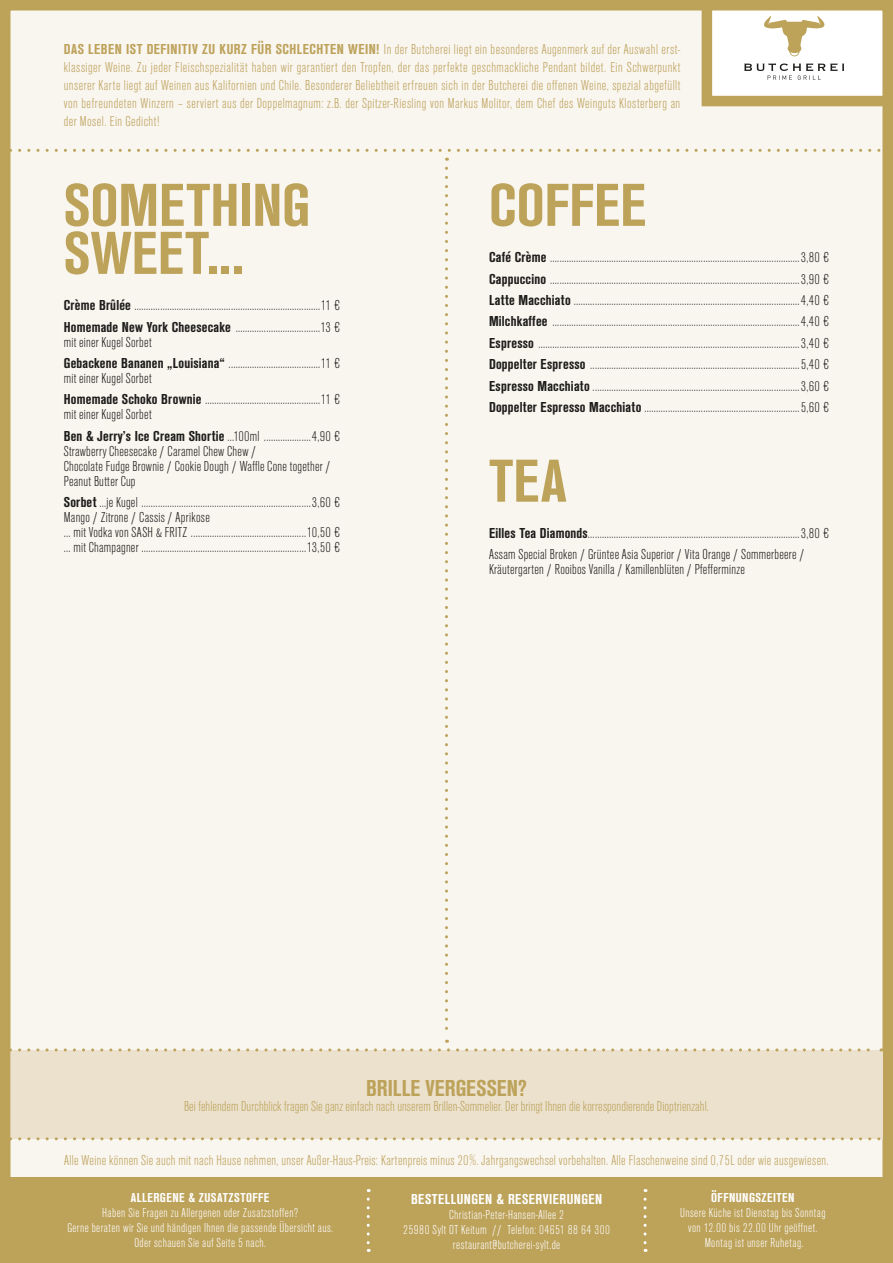
<style>
.page{position:relative;width:893px;height:1263px;background:#fff}
.page>*{position:absolute;margin:0;border:0;box-sizing:border-box;transform-origin:0 0}
.t1{font:700 condensed 63px/48px "Ancona";color:#bda25a}
.t2{font:700 condensed 24px "Ancona";color:#bda25a}
.t3{font:300 condensed 15px/21.3px "Ancona";letter-spacing:.015em;color:#1d1d1b}
.t4{font:300 condensed 15px/18px "Ancona";letter-spacing:.02em;color:#bda25a;text-align:justify}
.t5{font:700 condensed 15px "Ancona";letter-spacing:.03em;color:#fff}
.t6{font:300 condensed 13.5px/15px "Ancona";letter-spacing:.03em;color:#fff;text-align:center}
.t7{font:700 condensed 13.5px "Ancona";letter-spacing:.03em;color:#fff}
.s1{font-weight:700}
</style>
<div class="page">
<div style="left:5px;top:5px;width:883px;height:1253px;background:#f9f5ef"></div>
<div style="left:0;top:0;width:893px;height:1263px;border:10px solid #bda25a"></div>
<div style="left:10px;top:1050px;width:872px;height:89px;background:#ebe1cd"></div>
<div style="left:707px;top:5px;width:181px;height:96px;background:#fff"></div>
<div style="left:702px;top:0;width:191px;height:106px;border:10px solid #bda25a"></div>
<svg style="left:764px;top:16px;width:61px;height:40px"></svg>
<svg style="left:744px;top:63px;width:100px;height:17px"></svg>
<svg style="left:10px;top:149px;width:882px;height:3px"></svg>
<svg style="left:10px;top:1137px;width:882px;height:3px"></svg>
<div style="left:0;top:1178px;width:893px;height:85px;background:#bda25a"></div>
<svg style="left:367px;top:1199px;width:3px;height:53px"></svg>
<svg style="left:644px;top:1199px;width:3px;height:53px"></svg>
<p class="t4" style="left:64px;top:40px;width:618px"><span class="s1">DAS LEBEN IST DEFINITIV ZU KURZ FÜR SCHLECHTEN WEIN!</span> In der Butcherei liegt ein besonderes Augenmerk auf der Auswahl erst&shy;klassiger Weine. Zu jeder Fleischspezialität haben wir garantiert den Tropfen, der das perfekte geschmackliche Pendant bildet. Ein Schwerpunkt unserer Karte liegt auf Weinen aus Kalifornien und Chile. Besonderer Beliebtheit erfreuen sich in der Butcherei die offenen Weine, spezial abgefüllt von befreundeten Winzern – serviert aus der Doppelmagnum: z.B. der Spitzer-Riesling von Markus Molitor, dem Chef des Weinguts Klosterberg an der Mosel. Ein Gedicht!</p>
<h1 class="t1" style="left:64px;top:181px;width:248px">SOMETHING<br>SWEET...</h1>
<p class="t3" style="left:64px;top:295px;width:278px"><span class="s1">Crème Brûlée</span> ...............................................................................11 €<br><span class="s1">Homemade New York Cheesecake</span> ....................................13 €</p>
<p class="t3" style="left:64px;top:331px;width:278px">mit einer Kugel Sorbet<br><span class="s1">Gebackene Bananen „Louisiana“</span> .......................................11 €</p>
<p class="t3" style="left:64px;top:368px;width:278px">mit einer Kugel Sorbet<br><span class="s1">Homemade Schoko Brownie</span> .................................................11 €</p>
<p class="t3" style="left:64px;top:404px;width:278px">mit einer Kugel Sorbet<br><span class="s1">Ben &amp; Jerry’s Ice Cream Shortie</span> ...100ml ....................4,90 €</p>
<p class="t3" style="left:64px;top:444px;width:268px;line-height:15px">Strawberry Cheesecake / Caramel Chew Chew /<br>Chocolate Fudge Brownie / Cookie Dough / Waffle Cone together /<br>Peanut Butter Cup</p>
<p class="t3" style="left:64px;top:495px;width:278px;line-height:15px"><span class="s1">Sorbet</span> ...je Kugel ........................................................................3,60 € Mango / Zitrone / Cassis / Aprikose<br>... mit Vodka von SASH &amp; FRITZ .................................................10,50 € ... mit Champagner ......................................................................13,50 €</p>
<h1 class="t1" style="left:489px;top:181px;width:159px">COFFEE</h1>
<p class="t3" style="left:489px;top:247px;width:342px;text-align:justify"><span class="s1">Café Crème</span> ..........................................................................................................3,80 € <span class="s1">Cappuccino</span> ..........................................................................................................3,90 € <span class="s1">Latte Macchiato</span> ................................................................................................4,40 € <span class="s1">Milchkaffee</span> .........................................................................................................4,40 € <span class="s1">Espresso</span> ...............................................................................................................3,40 € <span class="s1">Doppelter Espresso</span> .........................................................................................5,40 € <span class="s1">Espresso Macchiato</span> ........................................................................................3,60 € <span class="s1">Doppelter Espresso Macchiato</span> ..................................................................5,60 €</p>
<h1 class="t1" style="left:489px;top:456px;width:79px">TEA</h1>
<p class="t3" style="left:489px;top:523px;width:342px"><span class="s1">Eilles Tea Diamonds</span>..........................................................................................3,80 €<br>Assam Special Broken / Grüntee Asia Superior / Vita Orange / Sommerbeere /</p>
<p class="t3" style="left:489px;top:559px;width:257px">Kräutergarten / Rooibos Vanilla / Kamillenblüten / Pfefferminze</p>
<h2 class="t2" style="left:366px;top:1074px;width:162px">BRILLE VERGESSEN?</h2>
<p class="t4" style="left:184px;top:1097px;width:526px">Bei fehlendem Durchblick fragen Sie ganz einfach nach unserem Brillen-Sommelier. Der bringt Ihnen die korrespondierende Dioptrienzahl.</p>
<p class="t4" style="left:64px;top:1151px;width:766px">Alle Weine können Sie auch mit nach Hause nehmen, unser Außer-Haus-Preis: Kartenpreis minus 20%. Jahrgangswechsel vorbehalten. Alle Flaschenweine sind 0,75L oder wie ausgewiesen.</p>
<p class="t5" style="left:411px;top:1190px;width:193px">BESTELLUNGEN &amp; RESERVIERUNGEN</p>
<p class="t6" style="left:403px;top:1207px;width:208px">Christian-Peter-Hansen-Allee 2<br>25980 Sylt OT Keitum // Telefon: 04651 88 64 300 restaurant@butcherei-sylt.de</p>
<p class="t7" style="left:711px;top:1190px;width:85px">ÖFFNUNGSZEITEN</p>
<p class="t6" style="left:680px;top:1206px;width:147px">Unsere Küche ist Dienstag bis Sonntag von 12.00 bis 22.00 Uhr geöffnet.<br>Montag ist unser Ruhetag.</p>
<p class="t7" style="left:131px;top:1190px;width:140px">ALLERGENE &amp; ZUSATZSTOFFE</p>
<p class="t6" style="left:67px;top:1206px;width:267px">Haben Sie Fragen zu Allergenen oder Zusatzstoffen?<br>Gerne beraten wir Sie und händigen Ihnen die passende Übersicht aus.<br>Oder schauen Sie auf Seite 5 nach.</p>
</div>
